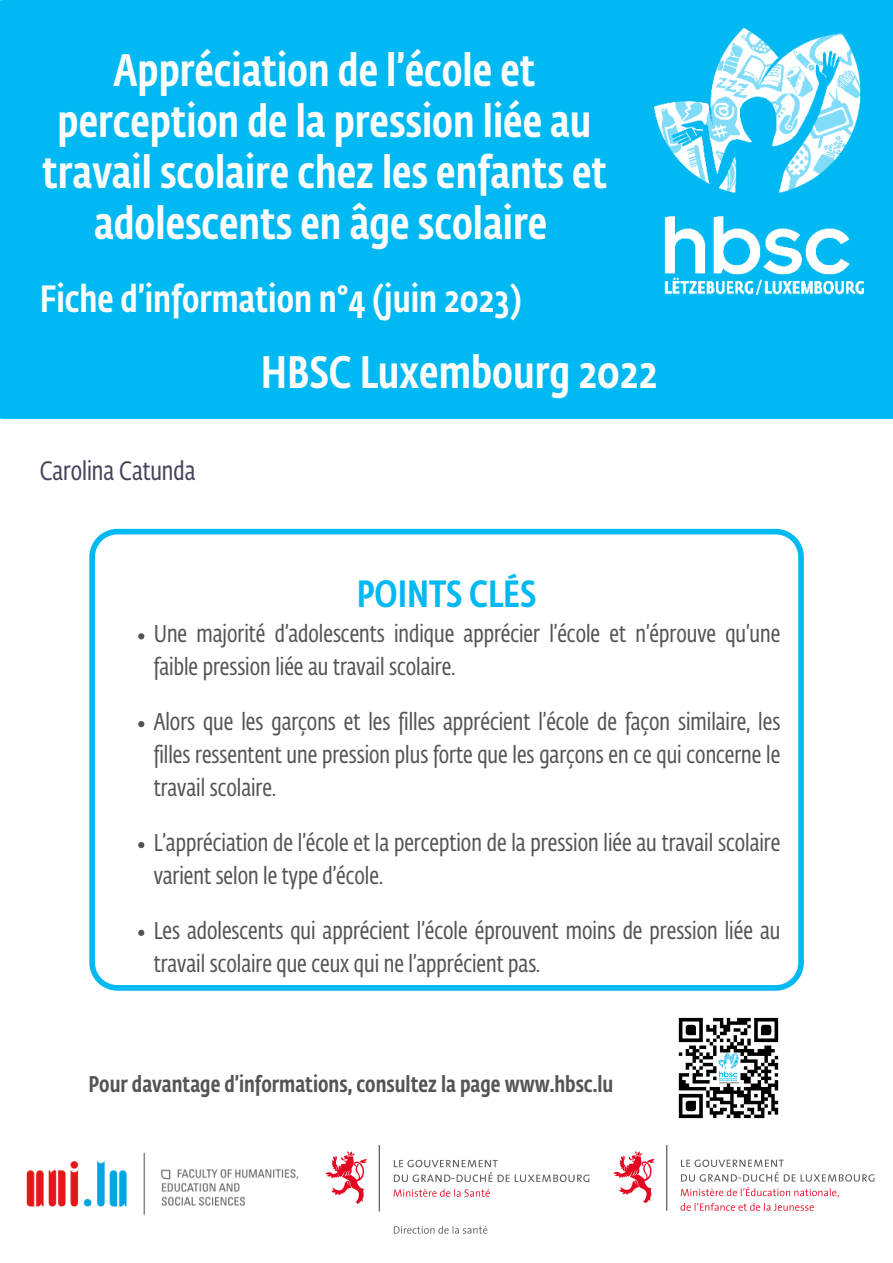
<style>
.page{position:relative;width:893px;height:1263px;background:#fff}
.page>*{position:absolute;margin:0;border:0;box-sizing:border-box;transform-origin:0 0}
.t1{font:500 45px/51.2px "Fedra Sans Cond Pro";color:#fdfdfd;text-align:center}
.t2{font:500 37.5px "Fedra Sans Cond Pro";color:#fdfdfd}
.t3{font:500 37.5px "Fedra Sans Cond Pro";color:#00b9f2}
.t4{font:26.25px "Fedra Sans Cond Pro";color:#47435b}
.t5{font:24px/33.2px "Fedra Sans Cond Pro";color:#545454}
.t6{font:500 22.5px "Fedra Sans Cond Pro";color:#545454}
</style>
<div class="page">
<div style="left:0;top:0;width:893px;height:419px;background:#00b9f2"></div>
<img style="left:655px;top:28px;width:208px;height:267px">
<img style="left:26px;top:1152px;width:273px;height:64px">
<img style="left:325px;top:1146px;width:265px;height:88px">
<img style="left:613px;top:1146px;width:262px;height:65px">
<svg style="left:89px;top:529px;width:715px;height:462px"></svg>
<svg style="left:138px;top:633px;width:6px;height:6px"></svg>
<svg style="left:138px;top:721px;width:6px;height:6px"></svg>
<svg style="left:138px;top:842px;width:6px;height:6px"></svg>
<svg style="left:138px;top:930px;width:6px;height:6px"></svg>
<img style="left:678px;top:1017px;width:101px;height:102px">
<p class="t1" style="left:42px;top:48px;width:566px">Appréciation de l’école et perception de la pression liée au travail scolaire chez les enfants et adolescents en âge scolaire</p>
<p class="t2" style="left:40px;top:282px;width:483px">Fiche d’information n°4 (juin 2023)</p>
<p class="t1" style="left:261px;top:350px;width:398px">HBSC Luxembourg 2022</p>
<p class="t4" style="left:40px;top:460px;width:157px">Carolina Catunda</p>
<p class="t3" style="left:357px;top:578px;width:181px">POINTS CLÉS</p>
<p class="t5" style="left:154px;top:619px;width:628px">Une majorité d’adolescents indique apprécier l’école et n’éprouve qu’une faible pression liée au travail scolaire.</p>
<p class="t5" style="left:154px;top:707px;width:628px;text-align:justify">Alors que les garçons et les filles apprécient l’école de façon similaire, les filles ressentent une pression plus forte que les garçons en ce qui concerne le travail scolaire.</p>
<p class="t5" style="left:154px;top:828px;width:628px">L’appréciation de l’école et la perception de la pression liée au travail scolaire varient selon le type d’école.</p>
<p class="t5" style="left:154px;top:915px;width:628px">Les adolescents qui apprécient l’école éprouvent moins de pression liée au travail scolaire que ceux qui ne l’apprécient pas.</p>
<p class="t6" style="left:89px;top:1074px;width:526px">Pour davantage d’informations, consultez la page www.hbsc.lu</p>
</div>
